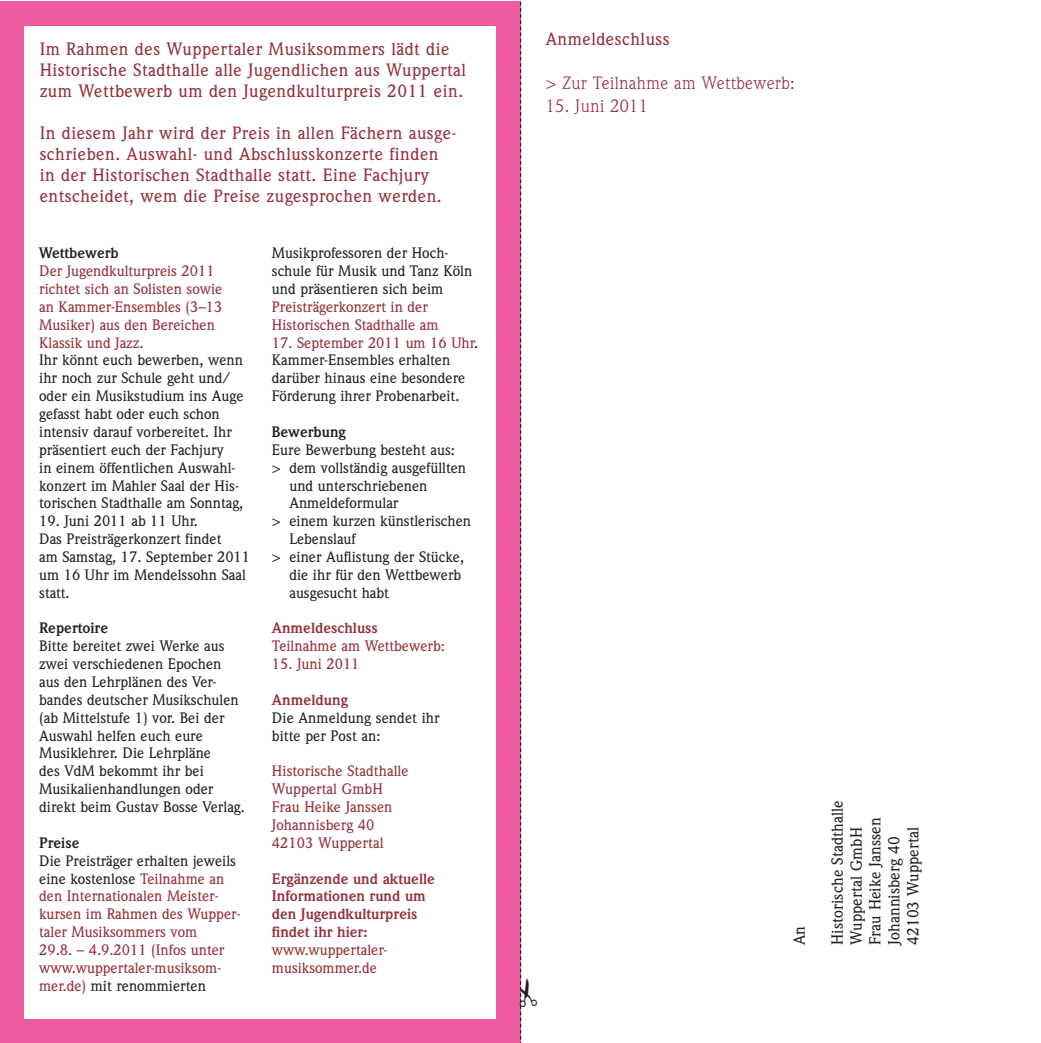
<style>
.page{position:relative;width:1041px;height:1043px;background:#fff}
.page>*{position:absolute;margin:0;border:0;box-sizing:border-box;transform-origin:0 0}
.t1{font:500 17.5px/21px "Weidemann";letter-spacing:.03em;color:#952e3b}
.t2{font:17.5px "Weidemann";letter-spacing:.025em;color:#952e3b}
.t3{font:500 15.75px/18.9px "Weidemann";letter-spacing:.005em;color:#231f20}
.t4{font:500 14.88px/17.8px "Weidemann";color:#231f20}
.t5{font:500 14.88px/17.8px "Weidemann";color:#952e3b}
.t6{font:700 14.88px/17.8px "Weidemann";color:#952e3b}
.t7{font:700 14.88px "Weidemann";color:#231f20}
.s1{color:#231f20}
.s2{color:#952e3b}
</style>
<div class="page">
<div style="left:0;top:1px;width:521px;height:1041px;background:#ef5ba1"></div>
<div style="left:25px;top:26px;width:471px;height:992px;background:#fff"></div>
<svg style="left:520px;top:2px;width:2px;height:1038px"></svg>
<p class="t1" style="left:40px;top:40px;width:428px">Im Rahmen des Wuppertaler Musiksommers lädt die<br>Historische Stadthalle alle Jugendlichen aus Wuppertal zum Wettbewerb um den Jugendkulturpreis 2011 ein.</p>
<p class="t1" style="left:40px;top:124px;width:418px">In diesem Jahr wird der Preis in allen Fächern ausge&shy;schrieben. Auswahl- und Abschlusskonzerte finden in der Historischen Stadthalle statt. Eine Fachjury entscheidet, wem die Preise zugesprochen werden.</p>
<p class="t7" style="left:39px;top:247px;width:81px">Wettbewerb</p>
<p class="t5" style="left:39px;top:263px;width:185px">Der Jugendkulturpreis 2011 richtet sich an Solisten sowie an Kammer-Ensembles (3–13<br>Musiker) aus den Bereichen<br>Klassik und Jazz.</p>
<p class="t4" style="left:39px;top:352px;width:206px">Ihr könnt euch bewerben, wenn ihr noch zur Schule geht und/ oder ein Musikstudium ins Auge gefasst habt oder euch schon intensiv darauf vorbereitet. Ihr präsentiert euch der Fachjury<br>in einem öffentlichen Auswahl&shy;konzert im Mahler Saal der His&shy;torischen Stadthalle am Sonntag,</p>
<p class="t4" style="left:39px;top:513px;width:212px">19. Juni 2011 ab 11 Uhr.<br>Das Preisträgerkonzert findet<br>am Samstag, 17. September 2011 um 16 Uhr im Mendelssohn Saal statt.</p>
<p class="t7" style="left:39px;top:622px;width:70px">Repertoire</p>
<p class="t4" style="left:39px;top:638px;width:207px">Bitte bereitet zwei Werke aus zwei verschiedenen Epochen aus den Lehrplänen des Ver&shy;bandes deutscher Musikschulen (ab Mittelstufe 1) vor. Bei der<br>Auswahl helfen euch eure<br>Musiklehrer. Die Lehrpläne<br>des VdM bekommt ihr bei<br>Musikalienhandlungen oder direkt beim Gustav Bosse Verlag.</p>
<p class="t7" style="left:39px;top:837px;width:42px">Preise</p>
<p class="t5" style="left:39px;top:852px;width:203px"><span class="s1">Die Preisträger erhalten jeweils eine kostenlose</span> Teilnahme an den Internationalen Meister&shy;kursen im Rahmen des Wupper&shy;taler Musiksommers vom<br>29.8. – 4.9.2011 (Infos unter www.wuppertaler-musiksom&shy;mer.de) <span class="s1">mit renommierten</span></p>
<p class="t4" style="left:272px;top:245px;width:202px">Musikprofessoren der Hoch&shy;schule für Musik und Tanz Köln und präsentieren sich beim</p>
<p class="t5" style="left:272px;top:299px;width:168px">Preisträgerkonzert in der<br>Historischen Stadthalle am</p>
<p class="t4" style="left:272px;top:335px;width:208px"><span class="s2">17. September 2011 um 16 Uhr</span>.<br>Kammer-Ensembles erhalten darüber hinaus eine besondere<br>Förderung ihrer Probenarbeit.</p>
<p class="t7" style="left:272px;top:426px;width:75px">Bewerbung</p>
<p class="t4" style="left:272px;top:442px;width:185px">Eure Bewerbung besteht aus:</p>
<p class="t4" style="left:272px;top:460px;width:196px">&gt; dem vollständig ausgefüllten</p>
<p class="t4" style="left:289px;top:477px;width:140px">und unterschriebenen</p>
<p class="t4" style="left:289px;top:495px;width:111px">Anmeldeformular</p>
<p class="t4" style="left:272px;top:513px;width:201px">&gt; einem kurzen künstlerischen</p>
<p class="t4" style="left:289px;top:531px;width:68px">Lebenslauf</p>
<p class="t4" style="left:272px;top:549px;width:194px">&gt; einer Auflistung der Stücke,</p>
<p class="t4" style="left:289px;top:567px;width:173px">die ihr für den Wettbewerb</p>
<p class="t4" style="left:289px;top:585px;width:101px">ausgesucht habt</p>
<p class="t6" style="left:272px;top:620px;width:108px">Anmeldeschluss</p>
<p class="t5" style="left:272px;top:638px;width:174px">Teilnahme am Wettbewerb:</p>
<p class="t5" style="left:272px;top:656px;width:89px">15. Juni 2011</p>
<p class="t6" style="left:272px;top:692px;width:78px">Anmeldung</p>
<p class="t4" style="left:272px;top:709px;width:169px">Die Anmeldung sendet ihr bitte per Post an:</p>
<p class="t5" style="left:272px;top:763px;width:138px">Historische Stadthalle<br>Wuppertal GmbH<br>Frau Heike Janssen<br>Johannisberg 40<br>42103 Wuppertal</p>
<p class="t6" style="left:272px;top:870px;width:165px">Ergänzende und aktuelle<br>Informationen rund um den Jugendkulturpreis findet ihr hier:</p>
<p class="t5" style="left:272px;top:942px;width:117px">www.wuppertaler&shy;musiksommer.de</p>
<p class="t1" style="left:546px;top:30px;width:125px">Anmeldeschluss</p>
<p class="t2" style="left:546px;top:77px;width:251px">&gt; Zur Teilnahme am Wettbewerb:</p>
<p class="t2" style="left:546px;top:99px;width:104px">15. Juni 2011</p>
<p class="t3" style="left:791px;top:944px;width:21px;rotate:-90deg">An</p>
<p class="t3" style="left:829px;top:944px;width:146px;rotate:-90deg">Historische Stadthalle<br>Wuppertal GmbH<br>Frau Heike Janssen<br>Johannisberg 40<br>42103 Wuppertal</p>
</div>
